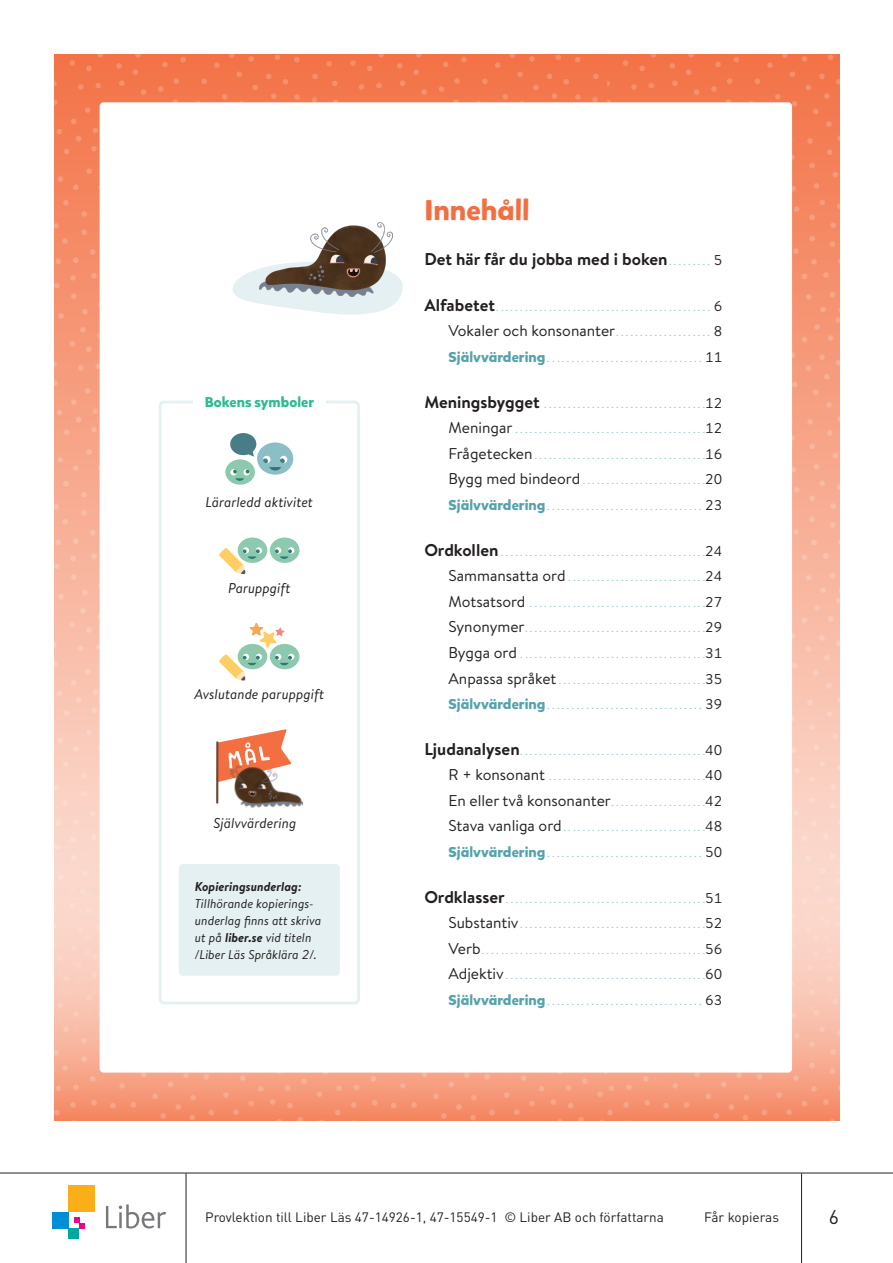
<style>
.page{position:relative;width:893px;height:1263px;background:#fff}
.page>*{position:absolute;margin:0;border:0;box-sizing:border-box;transform-origin:0 0}
.t1{font:700 28.35px "Mikado";color:#f36f42}
.t2{font:19.5px "DIN Pro";color:#231f20}
.t3{font:700 17.1px "Brandon Text";color:#231f20}
.t4{font:15.6px "Brandon Text";color:#231f20}
.t5{font:italic 14.25px "Brandon Text";color:#231f20}
.t6{font:700 14.25px "Mikado";letter-spacing:.005em;color:#2dba95}
.t7{font:13.5px "DIN Pro";color:#231f20}
.t8{font:italic 12.75px/17.1px "Brandon Text";color:#231f20}
.t9{font:9.9px "Brandon Text";color:#8abfc6}
.s1{font-weight:700}
.s2{font-weight:400;font-size:9.9px;color:#8abfc6}
.s3{font-weight:400;font-size:14.25px}
.s4{font-weight:700;font-size:17.1px;color:#231f20}
.s5{font-size:14.25px;color:#231f20}
.s6{font-size:9.9px;color:#8abfc6}
.s7{font-size:14.25px}
.s8{font-family:"Mikado";font-weight:700;font-size:14.25px;color:#54a2ab}
.s9{font-size:15.6px;color:#231f20}
</style>
<div class="page">
<div style="left:68px;top:1228px;width:11px;height:11px;background:#00a99d"></div>
<div style="left:52px;top:1212px;width:16px;height:16px;background:#008fd5"></div>
<div style="left:68px;top:1185px;width:27px;height:27px;background:#faaf18"></div>
<svg style="left:74px;top:1217px;width:11px;height:11px"></svg>
<svg style="left:106px;top:1204px;width:60px;height:24px"></svg>
<hr style="left:0;top:1172px;width:893px;height:1px;background:#231f20">
<hr style="left:801px;top:1173px;width:1px;height:90px;background:#231f20">
<hr style="left:186px;top:1173px;width:1px;height:90px;background:#231f20">
<img style="left:54px;top:54px;width:785px;height:726px">
<img style="left:54px;top:780px;width:785px;height:341px">
<div style="left:100px;top:102px;width:692px;height:970px;background:#fff;border-radius:4px"></div>
<svg style="left:233px;top:269px;width:170px;height:46px"></svg>
<img style="left:259px;top:222px;width:134px;height:75px">
<div style="left:159px;top:400px;width:201px;height:604px;border:3px solid #e5f0f2;border-radius:4px"></div>
<svg style="left:219px;top:537px;width:80px;height:37px"></svg>
<svg style="left:225px;top:433px;width:68px;height:52px"></svg>
<svg style="left:219px;top:623px;width:80px;height:57px"></svg>
<div style="left:179px;top:864px;width:161px;height:112px;background:#e5f0f2;border-radius:4px"></div>
<hr style="left:216px;top:742px;width:2px;height:61px;background:#6d4831">
<img style="left:234px;top:782px;width:70px;height:25px">
<svg style="left:217px;top:729px;width:74px;height:53px"></svg>
<div style="left:193px;top:389px;width:133px;height:25px;background:#fff"></div>
<p class="t6" style="left:205px;top:393px;width:111px">Bokens symboler</p>
<p class="t5" style="left:206px;top:492px;width:109px">Lärarledd aktivitet</p>
<p class="t5" style="left:228px;top:578px;width:64px">Paruppgift</p>
<p class="t5" style="left:194px;top:684px;width:131px">Avslutande paruppgift</p>
<p class="t5" style="left:213px;top:813px;width:84px">Självvärdering</p>
<p class="t8" style="left:195px;top:877px;width:128px"><span class="s1">Kopieringsunderlag:<br></span>Tillhörande kopierings&shy;underlag finns att skriva ut på <span class="s1">liber.se</span> vid titeln /Liber Läs Språklära 2/.</p>
<p class="t1" style="left:424px;top:192px;width:107px">Innehåll</p>
<p class="t3" style="left:424px;top:247px;width:299px">Det här får du jobba med i boken <span class="s2">. . . . . . . . .</span> <span class="s3">5</span></p>
<p class="t9" style="left:424px;top:301px;width:299px"><span class="s4">Alfabetet</span> . . . . . . . . . . . . . . . . . . . . . . . . . . . . . . . . . . . . . . . . . . . . . <span class="s5">6</span></p>
<p class="t4" style="left:448px;top:320px;width:275px">Vokaler och konsonanter <span class="s6">. . . . . . . . . . . . . . . . . . . .</span> <span class="s7">8</span></p>
<p class="t9" style="left:448px;top:352px;width:275px"><span class="s8">Självvärdering</span> . . . . . . . . . . . . . . . . . . . . . . . . . . . . . . . . <span class="s5">11</span></p>
<p class="t9" style="left:424px;top:397px;width:299px"><span class="s4">Meningsbygget</span> . . . . . . . . . . . . . . . . . . . . . . . . . . . . . . . . . .<span class="s5">12</span></p>
<p class="t9" style="left:448px;top:423px;width:275px"><span class="s9">Meningar</span> . . . . . . . . . . . . . . . . . . . . . . . . . . . . . . . . . . . . . . . .<span class="s5">12</span></p>
<p class="t9" style="left:448px;top:449px;width:275px"><span class="s9">Frågetecken</span> . . . . . . . . . . . . . . . . . . . . . . . . . . . . . . . . . . . .<span class="s5">16</span></p>
<p class="t9" style="left:448px;top:474px;width:275px"><span class="s9">Bygg med bindeord</span> . . . . . . . . . . . . . . . . . . . . . . . . . .<span class="s5">20</span></p>
<p class="t9" style="left:448px;top:500px;width:275px"><span class="s8">Självvärdering</span> . . . . . . . . . . . . . . . . . . . . . . . . . . . . . . . . <span class="s5">23</span></p>
<p class="t9" style="left:424px;top:545px;width:299px"><span class="s4">Ordkollen</span> . . . . . . . . . . . . . . . . . . . . . . . . . . . . . . . . . . . . . . . . . . .<span class="s5">24</span></p>
<p class="t9" style="left:448px;top:571px;width:275px"><span class="s9">Sammansatta ord</span> . . . . . . . . . . . . . . . . . . . . . . . . . . . . .<span class="s5">24</span></p>
<p class="t9" style="left:448px;top:597px;width:275px"><span class="s9">Motsatsord</span> . . . . . . . . . . . . . . . . . . . . . . . . . . . . . . . . . . . . .<span class="s5">27</span></p>
<p class="t9" style="left:448px;top:622px;width:275px"><span class="s9">Synonymer</span> . . . . . . . . . . . . . . . . . . . . . . . . . . . . . . . . . . . . . .<span class="s5">29</span></p>
<p class="t9" style="left:448px;top:648px;width:275px"><span class="s9">Bygga ord</span> . . . . . . . . . . . . . . . . . . . . . . . . . . . . . . . . . . . . . . .<span class="s5">31</span></p>
<p class="t9" style="left:448px;top:673px;width:275px"><span class="s9">Anpassa språket</span> . . . . . . . . . . . . . . . . . . . . . . . . . . . . . . .<span class="s5">35</span></p>
<p class="t9" style="left:448px;top:699px;width:275px"><span class="s8">Självvärdering</span> . . . . . . . . . . . . . . . . . . . . . . . . . . . . . . . . <span class="s5">39</span></p>
<p class="t9" style="left:424px;top:744px;width:299px"><span class="s4">Ljudanalysen</span> . . . . . . . . . . . . . . . . . . . . . . . . . . . . . . . . . . . . . . .<span class="s5">40</span></p>
<p class="t9" style="left:448px;top:770px;width:275px"><span class="s9">R + konsonant</span> . . . . . . . . . . . . . . . . . . . . . . . . . . . . . . . . .<span class="s5">40</span></p>
<p class="t4" style="left:448px;top:790px;width:275px">En eller två konsonanter <span class="s6">. . . . . . . . . . . . . . . . . . . .</span><span class="s7">42</span></p>
<p class="t9" style="left:448px;top:821px;width:275px"><span class="s9">Stava vanliga ord</span> . . . . . . . . . . . . . . . . . . . . . . . . . . . . . .<span class="s5">48</span></p>
<p class="t9" style="left:448px;top:847px;width:275px"><span class="s8">Självvärdering</span> . . . . . . . . . . . . . . . . . . . . . . . . . . . . . . . . <span class="s5">50</span></p>
<p class="t9" style="left:424px;top:892px;width:299px"><span class="s4">Ordklasser</span> . . . . . . . . . . . . . . . . . . . . . . . . . . . . . . . . . . . . . . . . . .<span class="s5">51</span></p>
<p class="t9" style="left:448px;top:918px;width:275px"><span class="s9">Substantiv</span> . . . . . . . . . . . . . . . . . . . . . . . . . . . . . . . . . . . . . . .<span class="s5">52</span></p>
<p class="t9" style="left:448px;top:944px;width:275px"><span class="s9">Verb</span> . . . . . . . . . . . . . . . . . . . . . . . . . . . . . . . . . . . . . . . . . . . . . . .<span class="s5">56</span></p>
<p class="t9" style="left:448px;top:969px;width:275px"><span class="s9">Adjektiv</span> . . . . . . . . . . . . . . . . . . . . . . . . . . . . . . . . . . . . . . . . . .<span class="s5">60</span></p>
<p class="t9" style="left:448px;top:995px;width:275px"><span class="s8">Självvärdering</span> . . . . . . . . . . . . . . . . . . . . . . . . . . . . . . . . <span class="s5">63</span></p>
<h3 class="t7" style="left:205px;top:1208px;width:460px">Provlektion till Liber Läs 47-14926-1, 47-15549-1 © Liber AB och författarna</h3>
<h3 class="t7" style="left:704px;top:1208px;width:76px">Får kopieras</h3>
<h2 class="t2" style="left:829px;top:1203px;width:12px">6</h2>
</div>
